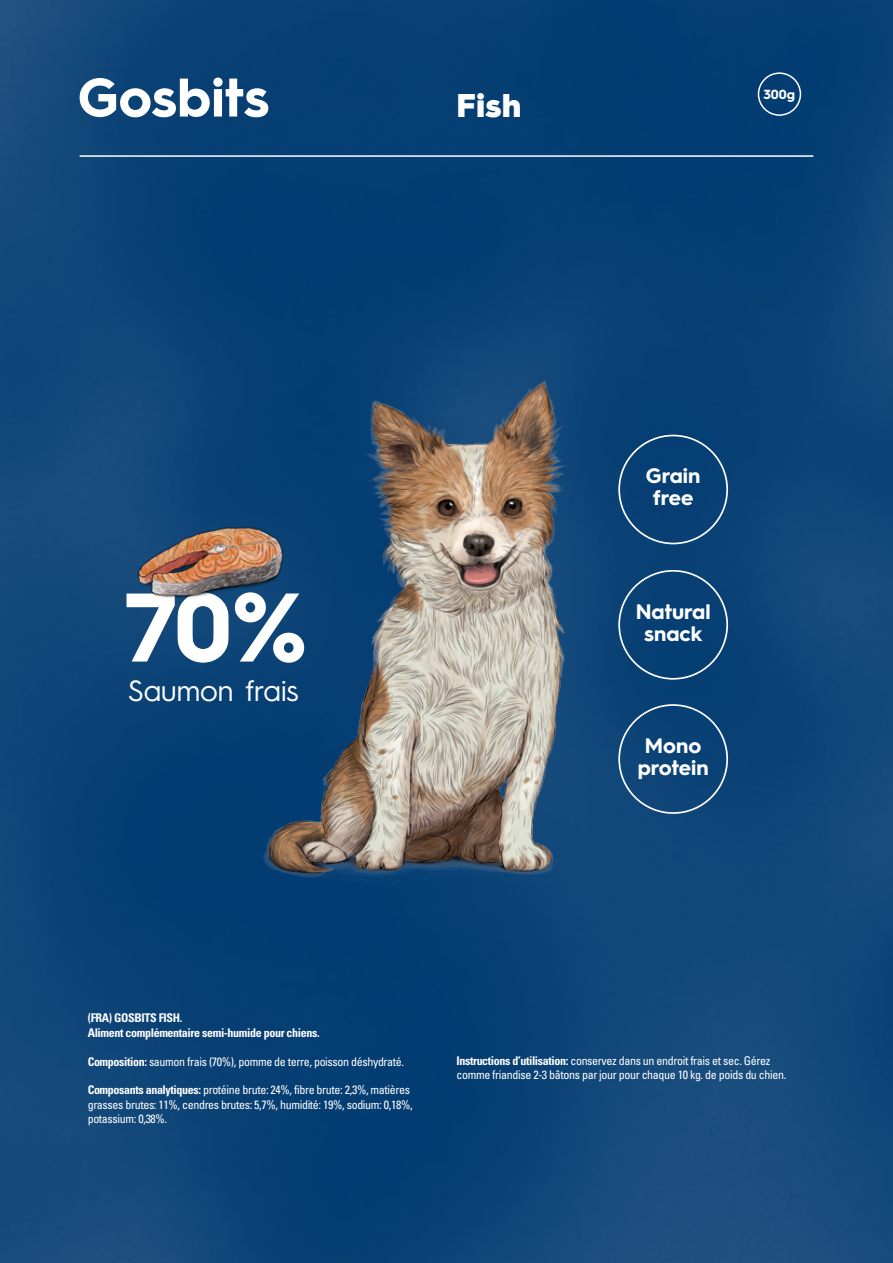
<style>
.page{position:relative;width:893px;height:1263px;background:#fff}
.page>*{position:absolute;margin:0;border:0;box-sizing:border-box;transform-origin:0 0}
.t1{font:700 97.65px "Hurme Geometric Sans 3";color:#fff}
.t2{font:900 33px "Hurme Geometric Sans 3";color:#fff}
.t3{font:29.25px "Hurme Geometric Sans 3";color:#fff}
.t4{font:700 21px/22px "Hurme Geometric Sans 3";color:#fff;text-align:center}
.t5{font:700 13.2px "Hurme Geometric Sans 3";color:#fff}
.t6{font:condensed 12px/14.4px "Univers";letter-spacing:-.03em;color:#fff}
.t7{font:700 condensed 12px/14.4px "Univers";letter-spacing:-.03em;color:#fff}
.s1{font-weight:700}
</style>
<div class="page">
<img style="left:0;top:0;width:893px;height:1263px">
<div style="left:758px;top:72px;width:43px;height:44px;border:2px solid #fff;border-radius:50%"></div>
<hr style="left:80px;top:155px;width:733px;height:2px;background:#fff">
<svg style="left:80px;top:78px;width:188px;height:39px"></svg>
<img style="left:220px;top:332px;width:402px;height:555px">
<div style="left:618px;top:435px;width:110px;height:109px;border:2px solid #fff;border-radius:50%"></div>
<div style="left:618px;top:570px;width:110px;height:110px;border:2px solid #fff;border-radius:50%"></div>
<div style="left:618px;top:704px;width:110px;height:110px;border:2px solid #fff;border-radius:50%"></div>
<img style="left:129px;top:522px;width:169px;height:79px">
<h2 class="t2" style="left:456px;top:83px;width:67px">Fish</h2>
<p class="t5" style="left:763px;top:85px;width:33px">300g</p>
<h1 class="t1" style="left:124px;top:559px;width:184px">70%</h1>
<h3 class="t3" style="left:128px;top:670px;width:173px">Saumon frais</h3>
<h3 class="t4" style="left:646px;top:464px;width:56px">Grain free</h3>
<h3 class="t4" style="left:636px;top:599px;width:76px">Natural snack</h3>
<h3 class="t4" style="left:638px;top:733px;width:72px">Mono protein</h3>
<p class="t7" style="left:88px;top:1011px;width:234px">(FRA) GOSBITS FISH.<br>Aliment complémentaire semi-humide pour chiens.</p>
<p class="t6" style="left:88px;top:1054px;width:318px"><span class="s1">Composition:</span> saumon frais (70%), pomme de terre, poisson déshydraté.</p>
<p class="t6" style="left:88px;top:1083px;width:326px"><span class="s1">Composants analytiques:</span> protéine brute: 24%, fibre brute: 2,3%, matières grasses brutes: 11%, cendres brutes: 5,7%, humidité: 19%, sodium: 0,18%, potassium: 0,38%.</p>
<p class="t6" style="left:456px;top:1053px;width:331px"><span class="s1">Instructions d’utilisation:</span> conservez dans un endroit frais et sec. Gérez comme friandise 2-3 bâtons par jour pour chaque 10 kg. de poids du chien.</p>
</div>
